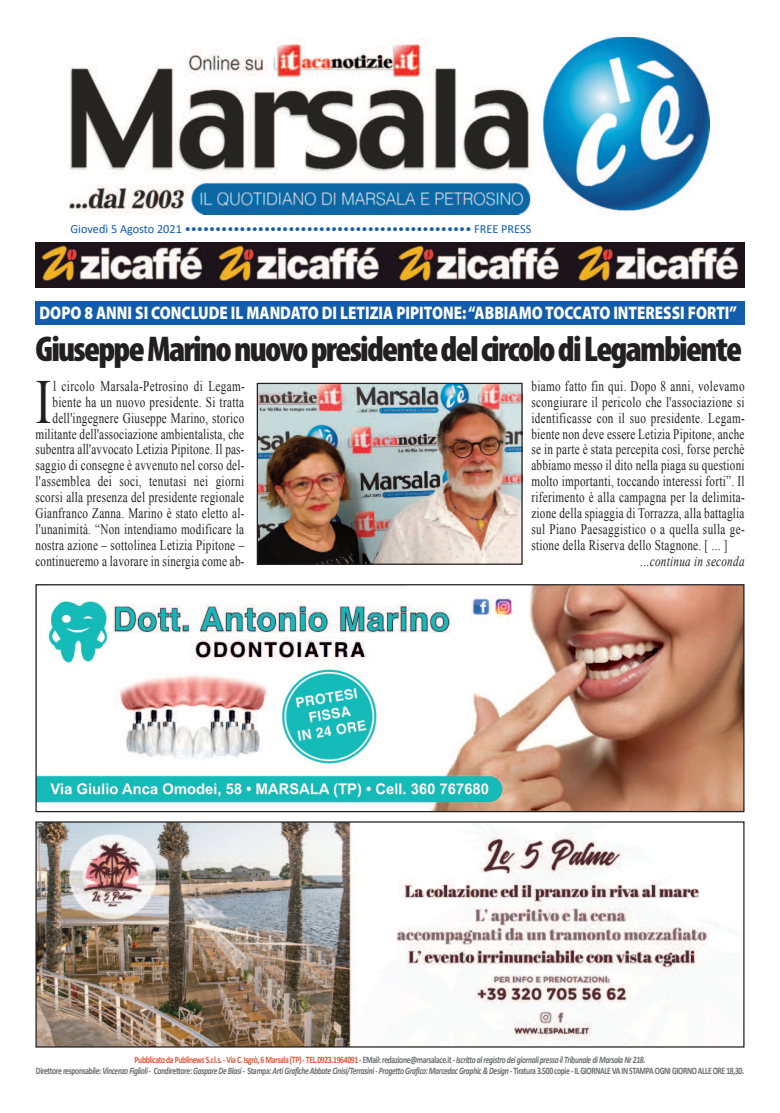
<style>
.page{position:relative;width:780px;height:1113px;background:#fff}
.page>*{position:absolute;margin:0;border:0;box-sizing:border-box;transform-origin:0 0}
.t1{font:62.62px "Times New Roman";color:#231f20;scale:.76 1}
.t2{font:900 condensed 36px "Myriad Pro";letter-spacing:-.05em;color:#231f20}
.t3{font:900 18.25px "Myriad Pro";color:#fff;scale:.83 1}
.t4{font:14.62px/15.9px "Times New Roman";letter-spacing:.025em;color:#231f20;text-align:right;scale:.76 1}
.t5{font:italic 14.62px "Times New Roman";letter-spacing:.025em;color:#231f20;scale:.76 1}
.t6{font:12.38px "Calibri";color:#115cab}
.t7{font:italic 700 9.88px/11.1px "Calibri";letter-spacing:-.045em;color:#6c6d70;text-align:center;scale:.77 1}
.s1{font-style:normal;color:#e15438}
.s2{font-style:normal}
</style>
<div class="page">
<img style="left:70px;top:38px;width:639px;height:176px">
<img style="left:35px;top:242px;width:709px;height:46px">
<div style="left:35px;top:301px;width:709px;height:24px;background:#115cab"></div>
<img style="left:37px;top:823px;width:681px;height:222px">
<div style="left:35px;top:821px;width:709px;height:226px;border:1px solid #231f20"></div>
<img style="left:37px;top:586px;width:705px;height:224px">
<div style="left:35px;top:584px;width:709px;height:228px;border:1px solid #231f20"></div>
<img style="left:259px;top:385px;width:261px;height:178px">
<div style="left:257px;top:383px;width:265px;height:182px;border:1px solid #231f20"></div>
<p class="t6" style="left:71px;top:223px;width:462px">Giovedì 5 Agosto 2021 ••••••••••••••••••••••••••••••••••••••••••••••• FREE PRESS</p>
<p class="t3" style="left:40px;top:306px;width:841px">DOPO 8 ANNI SI CONCLUDE IL MANDATO DI LETIZIA PIPITONE: “ABBIAMO TOCCATO INTERESSI FORTI”</p>
<h2 class="t2" style="left:35px;top:336px;width:708px">GiuseppeMarinonuovopresidentedelcircolodiLegambiente</h2>
<h1 class="t1" style="left:35px;top:367px;width:22px">I</h1>
<p class="t4" style="left:35px;top:378px;width:277px">l circolo Marsala-Petrosino di Legam&shy;biente ha un nuovo presidente. Si tratta dell'ingegnere Giuseppe Marino, storico militante dell'associazione ambientalista, che subentra all'avvocato Letizia Pipitone. Il pas&shy;saggio di consegne è avvenuto nel corso del&shy;l'assemblea dei soci, tenutasi nei giorni scorsi alla presenza del presidente regionale Gianfranco Zanna. Marino è stato eletto al&shy;l'unanimità. “Non intendiamo modificare la nostra azione – sottolinea Letizia Pipitone – continueremo a lavorare in sinergia come ab-</p>
<p class="t4" style="left:531px;top:378px;width:282px;text-align:justify">biamo fatto fin qui. Dopo 8 anni, volevamo scongiurare il pericolo che l'associazione si identificasse con il suo presidente. Legam&shy;biente non deve essere Letizia Pipitone, anche se in parte è stata percepita così, forse perchè abbiamo messo il dito nella piaga su questioni molto importanti, toccando interessi forti”. Il riferimento è alla campagna per la delimita&shy;zione della spiaggia di Torrazza, alla battaglia sul Piano Paesaggistico o a quella sulla ge&shy;stione della Riserva dello Stagnone. [ ... ]</p>
<p class="t5" style="left:640px;top:552px;width:138px">...continua in seconda</p>
<p class="t7" style="left:36px;top:1054px;width:921px"><span class="s1">Pubblicato da Publinews S.r.l.s. - Via C. Isgrò, 6 Marsala (TP) - TEL.0923.1964091</span> <span class="s2">- EMail: redazione@marsalace.it -</span> Iscritto al registro dei giornali presso il Tribunale di Marsala Nr 218.<br><span class="s2">Direttore responsabile:</span> Vincenzo Figlioli - <span class="s2">Condirettore:</span> Gaspare De Blasi - <span class="s2">Stampa:</span> Arti Grafiche Abbate Cinisi/Terrasini - Progetto Grafico: Marcedac Graphic &amp; Design - <span class="s2">Tiratura 3.500 copie - IL GIORNALE VA IN STAMPA OGNI GIORNO ALLE ORE 18,30.</span></p>
</div>
